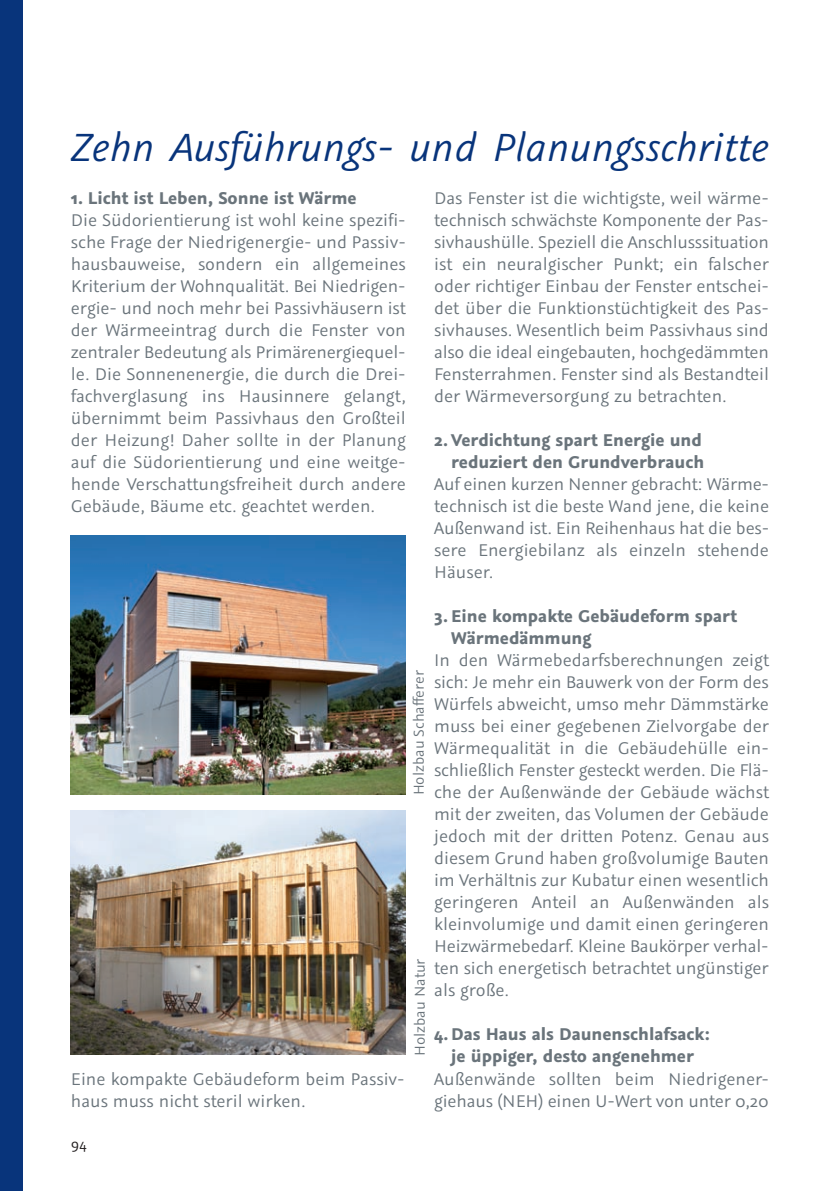
<style>
.page{position:relative;width:840px;height:1191px;background:#fff}
.page>*{position:absolute;margin:0;border:0;box-sizing:border-box;transform-origin:0 0}
.t1{font:italic 44px "Graublau Sans";color:#08347b}
.t2{font:19px/22px "Graublau Sans";color:#6a747b;text-align:justify}
.t3{font:700 19px/22px "Graublau Sans";color:#6a747b;text-align:right}
.t4{font:16px "Graublau Sans";color:#6a747b}
.t5{font:16px "Graublau Sans";color:#231f20}
</style>
<div class="page">
<div style="left:0;top:0;width:23px;height:1191px;background:#08347b"></div>
<img style="left:71px;top:536px;width:334px;height:258px">
<img style="left:71px;top:811px;width:334px;height:243px">
<h1 class="t1" style="left:71px;top:120px;width:699px">Zehn Ausführungs- und Planungsschritte</h1>
<p class="t3" style="left:71px;top:187px;width:287px">1. Licht ist Leben, Sonne ist Wärme</p>
<p class="t2" style="left:71px;top:209px;width:336px">Die Südorientierung ist wohl keine spezifi&shy;sche Frage der Niedrigenergie- und Passiv&shy;hausbauweise, sondern ein allgemeines Kriterium der Wohnqualität. Bei Niedrigen&shy;ergie- und noch mehr bei Passivhäusern ist der Wärmeeintrag durch die Fenster von zentraler Bedeutung als Primärenergiequel&shy;le. Die Sonnenenergie, die durch die Drei&shy;fachverglasung ins Hausinnere gelangt, übernimmt beim Passivhaus den Großteil der Heizung! Daher sollte in der Planung auf die Südorientierung und eine weitge&shy;hende Verschattungsfreiheit durch andere Gebäude, Bäume etc. geachtet werden.</p>
<p class="t4" style="left:409px;top:795px;width:127px;rotate:-90deg">Holzbau Schafferer</p>
<p class="t2" style="left:71px;top:1067px;width:335px">Eine kompakte Gebäudeform beim Passiv&shy;haus muss nicht steril wirken.</p>
<p class="t4" style="left:410px;top:1056px;width:99px;rotate:-90deg">Holzbau Natur</p>
<p class="t2" style="left:434px;top:187px;width:336px">Das Fenster ist die wichtigste, weil wärme&shy;technisch schwächste Komponente der Pas&shy;sivhaushülle. Speziell die Anschlusssituation ist ein neuralgischer Punkt; ein falscher oder richtiger Einbau der Fenster entschei&shy;det über die Funktionstüchtigkeit des Pas&shy;sivhauses. Wesentlich beim Passivhaus sind also die ideal eingebauten, hochgedämmten Fensterrahmen. Fenster sind als Bestandteil der Wärmeversorgung zu betrachten.</p>
<p class="t3" style="left:434px;top:429px;width:271px">2. Verdichtung spart Energie und reduziert den Grundverbrauch</p>
<p class="t2" style="left:434px;top:473px;width:336px">Auf einen kurzen Nenner gebracht: Wärme&shy;technisch ist die beste Wand jene, die keine Außenwand ist. Ein Reihenhaus hat die bes&shy;sere Energiebilanz als einzeln stehende Häuser.</p>
<p class="t3" style="left:451px;top:605px;width:287px;text-align:left;text-indent:-17px">3. Eine kompakte Gebäudeform spart<br>Wärmedämmung</p>
<p class="t2" style="left:434px;top:649px;width:336px">In den Wärmebedarfsberechnungen zeigt sich: Je mehr ein Bauwerk von der Form des Würfels abweicht, umso mehr Dämmstärke muss bei einer gegebenen Zielvorgabe der Wärmequalität in die Gebäudehülle ein&shy;schließlich Fenster gesteckt werden. Die Flä&shy;che der Außenwände der Gebäude wächst mit der zweiten, das Volumen der Gebäude jedoch mit der dritten Potenz. Genau aus diesem Grund haben großvolumige Bauten im Verhältnis zur Kubatur einen wesentlich geringeren Anteil an Außenwänden als kleinvolumige und damit einen geringeren Heizwärmebedarf. Kleine Baukörper verhal&shy;ten sich energetisch betrachtet ungünstiger als große.</p>
<p class="t3" style="left:434px;top:1023px;width:277px;text-align:center">4.Das Haus als Daunenschlafsack: je üppiger, desto angenehmer</p>
<p class="t2" style="left:434px;top:1067px;width:336px">Außenwände sollten beim Niedrigener&shy;giehaus (NEH) einen U-Wert von unter 0,20</p>
<p class="t5" style="left:71px;top:1135px;width:17px">94</p>
</div>
